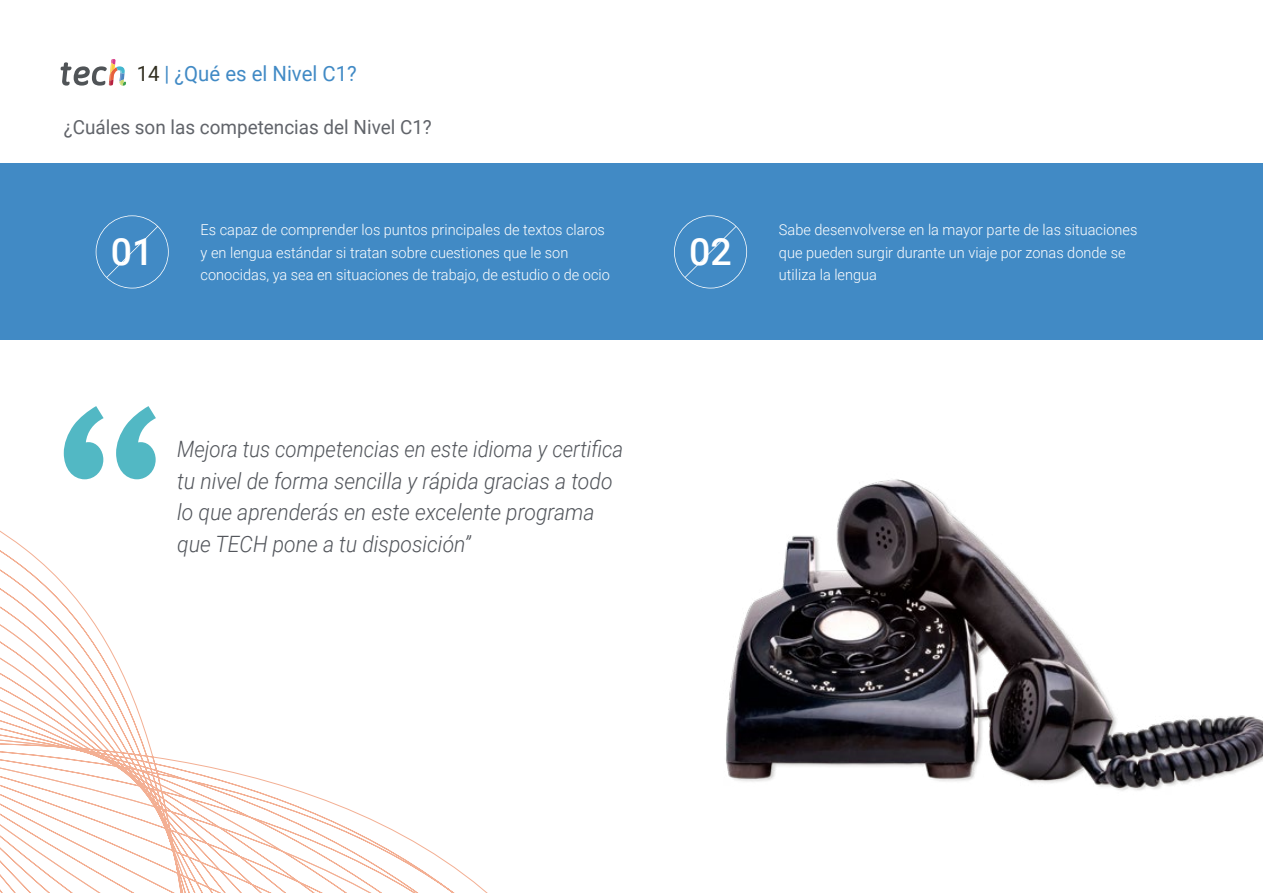
<style>
.page{position:relative;width:1263px;height:893px;background:#fff}
.page>*{position:absolute;margin:0;border:0;box-sizing:border-box;transform-origin:0 0}
.t1{font:500 37.5px "Roboto";color:#fff}
.t2{font:italic 300 22.5px/31.5px "Roboto";color:#52555b;scale:.91 1}
.t3{font:21px "Roboto";color:#418ac5}
.t4{font:19.5px "Roboto";color:#61646a}
.t5{font:300 15px/22.5px "Roboto";color:#fff}
.s1{color:#312e20}
</style>
<div class="page">
<div style="left:0;top:164px;width:1263px;height:176px;background:#418ac5"></div>
<svg style="left:96px;top:215px;width:73px;height:73px"></svg>
<svg style="left:674px;top:215px;width:73px;height:73px"></svg>
<svg style="left:0;top:530px;width:488px;height:363px"></svg>
<img style="left:726px;top:479px;width:537px;height:312px">
<svg style="left:64px;top:406px;width:92px;height:73px"></svg>
<svg style="left:61px;top:59px;width:65px;height:27px"></svg>
<h3 class="t3" style="left:137px;top:59px;width:222px"><span class="s1">14</span> | ¿Qué es el Nivel C1?</h3>
<h3 class="t4" style="left:64px;top:113px;width:370px">¿Cuáles son las competencias del Nivel C1?</h3>
<p class="t5" style="left:201px;top:218px;width:411px">Es capaz de comprender los puntos principales de textos claros y en lengua estándar si tratan sobre cuestiones que le son conocidas, ya sea en situaciones de trabajo, de estudio o de ocio</p>
<p class="t5" style="left:779px;top:218px;width:360px">Sabe desenvolverse en la mayor parte de las situaciones que pueden surgir durante un viaje por zonas donde se utiliza la lengua</p>
<h1 class="t1" style="left:111px;top:225px;width:44px">01</h1>
<h1 class="t1" style="left:689px;top:225px;width:44px">02</h1>
<h2 class="t2" style="left:177px;top:433px;width:492px">Mejora tus competencias en este idioma y certifica tu nivel de forma sencilla y rápida gracias a todo lo que aprenderás en este excelente programa que TECH pone a tu disposición”</h2>
</div>
